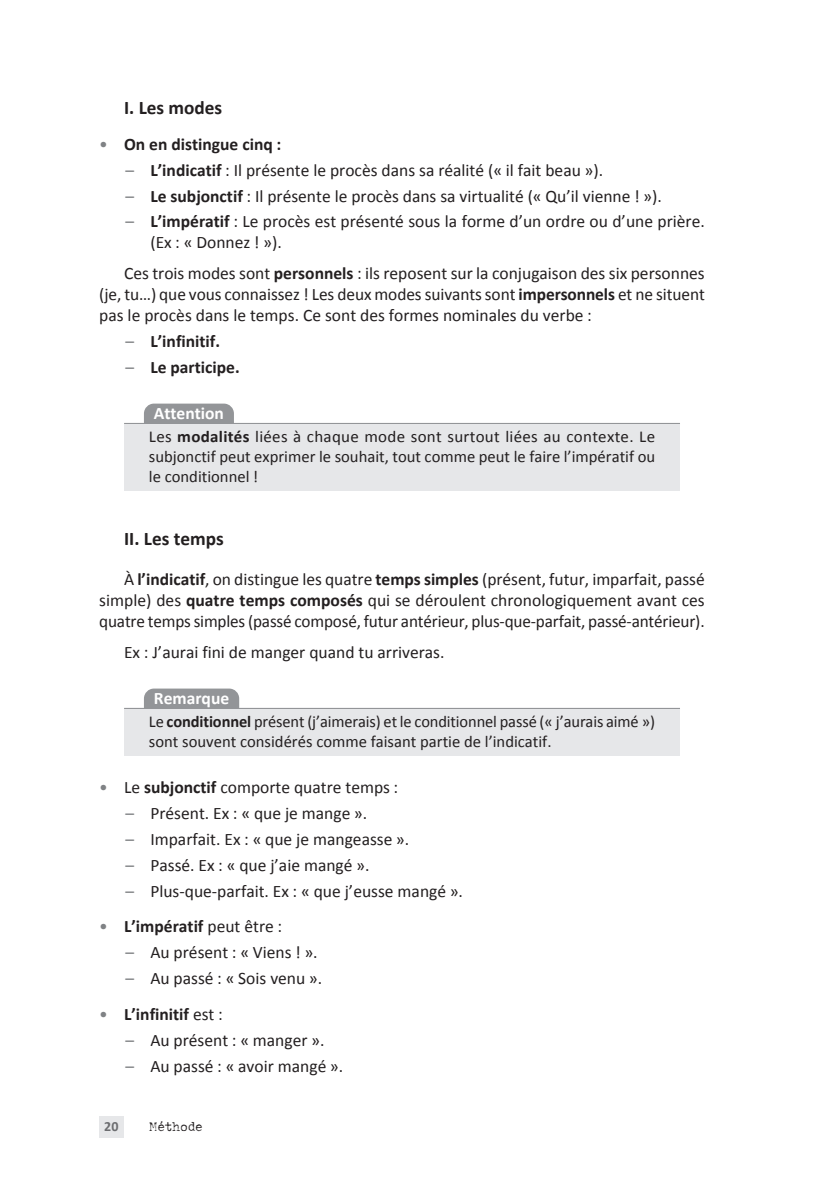
<style>
.page{position:relative;width:819px;height:1191px;background:#fff}
.page>*{position:absolute;margin:0;border:0;box-sizing:border-box;transform-origin:0 0}
.t1{font:700 19.25px "Calibri";color:#231f20}
.t2{font:17.5px/21px "Calibri";color:#231f20;text-align:justify}
.t3{font:700 17.5px "Calibri";color:#231f20}
.t4{font:700 17.5px "Calibri";color:#fff}
.t5{font:16.62px/20.1px "Calibri";color:#231f20;text-align:justify}
.t6{font:700 14px "Calibri";color:#6c6d70}
.t7{font:12.25px "John Doe";letter-spacing:.015em;color:#231f20}
.s1{font-weight:400;color:#808285}
.s2{color:#808285}
.s3{font-weight:700}
.s4{font-weight:400}
</style>
<div class="page">
<div style="left:99px;top:1116px;width:25px;height:21px;background:#e6e7e9"></div>
<svg style="left:144px;top:403px;width:90px;height:20px;background:#989a9d"></svg>
<hr style="left:124px;top:423px;width:556px;height:2px;background:#939598">
<div style="left:124px;top:424px;width:556px;height:67px;background:#e6e7e9"></div>
<svg style="left:144px;top:688px;width:95px;height:20px;background:#989a9d"></svg>
<hr style="left:124px;top:708px;width:556px;height:1px;background:#939598">
<div style="left:124px;top:709px;width:556px;height:47px;background:#e6e7e9"></div>
<p class="t1" style="left:124px;top:94px;width:100px">I. Les modes</p>
<p class="t3" style="left:99px;top:131px;width:183px"><span class="s1">•</span> On en distingue cinq :</p>
<p class="t2" style="left:125px;top:159px;width:479px"><span class="s2">–</span> <span class="s3">L’indicatif</span> : Il présente le procès dans sa réalité (« il fait beau »).</p>
<p class="t2" style="left:125px;top:185px;width:538px"><span class="s2">–</span> <span class="s3">Le subjonctif</span> : Il présente le procès dans sa virtualité (« Qu’il vienne ! »).</p>
<p class="t2" style="left:150px;top:211px;width:556px;text-indent:-25px"><span class="s2">–</span> <span class="s3">L’impératif</span> : Le procès est présenté sous la forme d’un ordre ou d’une prière. (Ex : « Donnez ! »).</p>
<p class="t2" style="left:99px;top:263px;width:607px;text-indent:25px">Ces trois modes sont <span class="s3">personnels</span> : ils reposent sur la conjugaison des six personnes (je, tu…) que vous connaissez ! Les deux modes suivants sont <span class="s3">impersonnels</span> et ne situent pas le procès dans le temps. Ce sont des formes nominales du verbe :</p>
<p class="t3" style="left:125px;top:329px;width:96px"><span class="s1">–</span> L’infinitif.</p>
<p class="t3" style="left:125px;top:355px;width:116px"><span class="s1">–</span> Le participe.</p>
<p class="t4" style="left:154px;top:401px;width:72px">Attention</p>
<p class="t5" style="left:149px;top:426px;width:507px">Les <span class="s3">modalités</span> liées à chaque mode sont surtout liées au contexte. Le subjonctif peut exprimer le souhait, tout comme peut le faire l’impératif ou le conditionnel !</p>
<p class="t1" style="left:124px;top:524px;width:101px">II. Les temps</p>
<p class="t2" style="left:99px;top:568px;width:607px;text-indent:25px">À <span class="s3">l’indicatif</span>, on distingue les quatre <span class="s3">temps simples</span> (présent, futur, imparfait, passé simple) des <span class="s3">quatre temps composés</span> qui se déroulent chronologiquement avant ces quatre temps simples (passé composé, futur antérieur, plus-que-parfait, passé-antérieur).</p>
<p class="t2" style="left:124px;top:641px;width:322px">Ex : J’aurai fini de manger quand tu arriveras.</p>
<p class="t4" style="left:154px;top:686px;width:77px">Remarque</p>
<p class="t5" style="left:149px;top:710px;width:507px">Le <span class="s3">conditionnel</span> présent (j’aimerais) et le conditionnel passé (« j’aurais aimé ») sont souvent considérés comme faisant partie de l’indicatif.</p>
<p class="t2" style="left:99px;top:776px;width:300px"><span class="s2">•</span> Le <span class="s3">subjonctif</span> comporte quatre temps :</p>
<p class="t2" style="left:125px;top:802px;width:243px"><span class="s2">–</span> Présent. Ex : « que je mange ».</p>
<p class="t2" style="left:125px;top:828px;width:285px"><span class="s2">–</span> Imparfait. Ex : « que je mangeasse ».</p>
<p class="t2" style="left:125px;top:854px;width:245px"><span class="s2">–</span> Passé. Ex : « que j’aie mangé ».</p>
<p class="t2" style="left:125px;top:879px;width:339px"><span class="s2">–</span> Plus-que-parfait. Ex : « que j’eusse mangé ».</p>
<p class="t3" style="left:99px;top:914px;width:184px"><span class="s1">•</span> L’impératif <span class="s4">peut être :</span></p>
<p class="t2" style="left:125px;top:941px;width:194px"><span class="s2">–</span> Au présent : « Viens ! ».</p>
<p class="t2" style="left:125px;top:967px;width:198px"><span class="s2">–</span> Au passé : « Sois venu ».</p>
<p class="t3" style="left:99px;top:1002px;width:125px"><span class="s1">•</span> L’infinitif <span class="s4">est :</span></p>
<p class="t2" style="left:125px;top:1029px;width:200px"><span class="s2">–</span> Au présent : « manger ».</p>
<p class="t2" style="left:125px;top:1055px;width:219px"><span class="s2">–</span> Au passé : « avoir mangé ».</p>
<p class="t6" style="left:104px;top:1116px;width:16px">20</p>
<p class="t7" style="left:149px;top:1119px;width:55px">Méthode</p>
</div>
